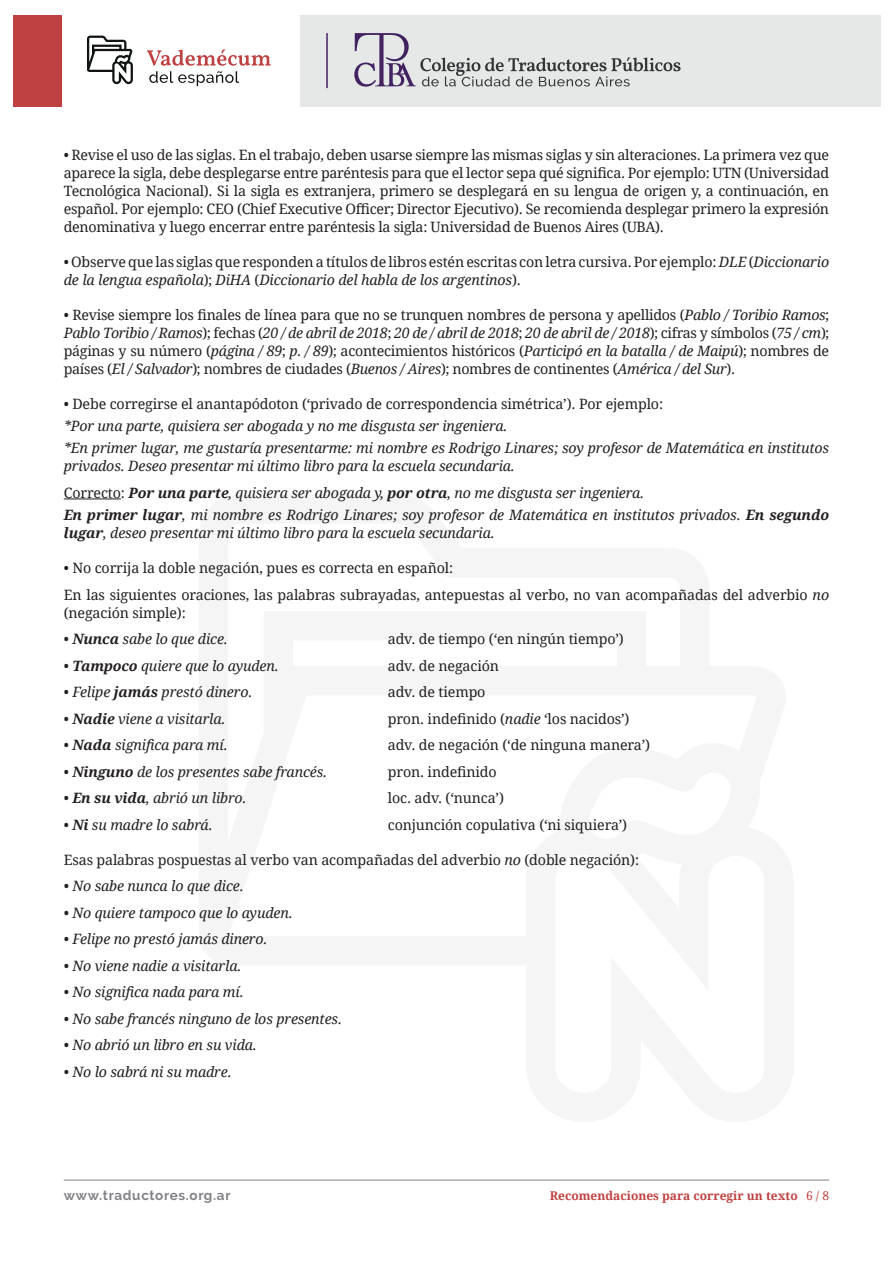
<style>
.page{position:relative;width:893px;height:1263px;background:#fff}
.page>*{position:absolute;margin:0;border:0;box-sizing:border-box;transform-origin:0 0}
.t1{font:14.25px/18px "Droid Serif";letter-spacing:-.01em;color:#231f20;text-align:justify}
.t2{font:italic 14.25px/18px "Droid Serif";letter-spacing:-.01em;color:#231f20}
.t3{font:700 13.5px "Raleway";letter-spacing:.05em;color:#808285}
.numero-de-pag{font:700 12px "Droid Serif";color:#c04141}
.t4{font:12px "Droid Serif";color:#c04141}
.s1{font-style:italic}
.s2{font-style:normal}
.s3{font-weight:700}
</style>
<div class="page">
<hr style="left:64px;top:1180px;width:765px;height:1px;background:#808285">
<div style="left:300px;top:15px;width:580px;height:91px;background:#e5e8e7"></div>
<svg style="left:354px;top:33px;width:327px;height:54px"></svg>
<hr style="left:326px;top:33px;width:2px;height:55px;background:#422261">
<div style="left:13px;top:15px;width:49px;height:91px;background:#c04141"></div>
<svg style="left:87px;top:36px;width:46px;height:48px"></svg>
<svg style="left:147px;top:49px;width:124px;height:37px"></svg>
<hr style="left:64px;top:499px;width:57px;height:1px;background:#231f20">
<p class="t1" style="left:64px;top:145px;width:767px">• Revise el uso de las siglas. En el trabajo, deben usarse siempre las mismas siglas y sin alteraciones. La primera vez que aparece la sigla, debe desplegarse entre paréntesis para que el lector sepa qué significa. Por ejemplo: UTN (Universidad Tecnológica Nacional). Si la sigla es extranjera, primero se desplegará en su lengua de origen y, a continuación, en español. Por ejemplo: CEO (Chief Executive Officer; Director Ejecutivo). Se recomienda desplegar primero la expresión denominativa y luego encerrar entre paréntesis la sigla: Universidad de Buenos Aires (UBA).</p>
<p class="t1" style="left:64px;top:252px;width:767px">• Observe que las siglas que responden a títulos de libros estén escritas con letra cursiva. Por ejemplo: <span class="s1">DLE</span> (<span class="s1">Diccionario de la lengua española</span>); <span class="s1">DiHA</span> (<span class="s1">Diccionario del habla de los argentinos</span>).</p>
<p class="t1" style="left:64px;top:305px;width:767px">• Revise siempre los finales de línea para que no se trunquen nombres de persona y apellidos (<span class="s1">Pablo / Toribio Ramos</span>; <span class="s1">Pablo Toribio / Ramos</span>); fechas (<span class="s1">20 / de abril de 2018</span>; <span class="s1">20 de / abril de 2018</span>; <span class="s1">20 de abril de / 2018</span>); cifras y símbolos (<span class="s1">75 / cm</span>); páginas y su número (<span class="s1">página / 89</span>; <span class="s1">p. / 89</span>); acontecimientos históricos (<span class="s1">Participó en la batalla / de Maipú</span>); nombres de países (<span class="s1">El / Salvador</span>); nombres de ciudades (<span class="s1">Buenos / Aires</span>); nombres de continentes (<span class="s1">América / del Sur</span>).</p>
<p class="t1" style="left:64px;top:394px;width:601px">• Debe corregirse el anantapódoton (‘privado de correspondencia simétrica’). Por ejemplo:</p>
<p class="t2" style="left:64px;top:417px;width:445px">*Por una parte, quisiera ser abogada y no me disgusta ser ingeniera.</p>
<p class="t2" style="left:64px;top:439px;width:767px">*En primer lugar, me gustaría presentarme: mi nombre es Rodrigo Linares; soy profesor de Matemática en institutos privados. Deseo presentar mi último libro para la escuela secundaria.</p>
<p class="t2" style="left:64px;top:483px;width:582px"><span class="s2">Correcto:</span> <span class="s3">Por una parte</span>, quisiera ser abogada y, <span class="s3">por otra</span>, no me disgusta ser ingeniera.</p>
<p class="t2" style="left:64px;top:506px;width:767px"><span class="s3">En primer lugar</span>, mi nombre es Rodrigo Linares; soy profesor de Matemática en institutos privados. <span class="s3">En segundo lugar</span>, deseo presentar mi último libro para la escuela secundaria.</p>
<p class="t1" style="left:64px;top:559px;width:391px">• No corrija la doble negación, pues es correcta en español:</p>
<p class="t1" style="left:64px;top:585px;width:767px">En las siguientes oraciones, las palabras subrayadas, antepuestas al verbo, no van acompañadas del adverbio <span class="s1">no </span>(negación simple):</p>
<p class="t2" style="left:64px;top:630px;width:166px"><span class="s2">•</span> <span class="s3">Nunca</span> sabe lo que dice.</p>
<p class="t1" style="left:388px;top:630px;width:238px">adv. de tiempo (‘en ningún tiempo’)</p>
<p class="t2" style="left:64px;top:656px;width:217px"><span class="s2">•</span> <span class="s3">Tampoco</span> quiere que lo ayuden.</p>
<p class="t1" style="left:388px;top:656px;width:113px">adv. de negación</p>
<p class="t2" style="left:64px;top:683px;width:190px"><span class="s2">•</span> Felipe <span class="s3">jamás</span> prestó dinero.</p>
<p class="t1" style="left:388px;top:683px;width:99px">adv. de tiempo</p>
<p class="t2" style="left:64px;top:709px;width:163px"><span class="s2">•</span> <span class="s3">Nadie</span> viene a visitarla.</p>
<p class="t1" style="left:388px;top:709px;width:243px">pron. indefinido (<span class="s1">nadie</span> ‘los nacidos’)</p>
<p class="t2" style="left:64px;top:736px;width:166px"><span class="s2">•</span> <span class="s3">Nada</span> significa para mí.</p>
<p class="t1" style="left:388px;top:736px;width:264px">adv. de negación (‘de ninguna manera’)</p>
<p class="t2" style="left:64px;top:762px;width:265px"><span class="s2">•</span> <span class="s3">Ninguno</span> de los presentes sabe francés.</p>
<p class="t1" style="left:388px;top:762px;width:110px">pron. indefinido</p>
<p class="t2" style="left:64px;top:789px;width:184px"><span class="s2">•</span> <span class="s3">En su vida</span>, abrió un libro.</p>
<p class="t1" style="left:388px;top:789px;width:118px">loc. adv. (‘nunca’)</p>
<p class="t2" style="left:64px;top:815px;width:151px"><span class="s2">•</span> <span class="s3">Ni</span> su madre lo sabrá.</p>
<p class="t1" style="left:388px;top:815px;width:241px">conjunción copulativa (‘ni siquiera’)</p>
<p class="t1" style="left:64px;top:850px;width:577px">Esas palabras pospuestas al verbo van acompañadas del adverbio <span class="s1">no</span> (doble negación):</p>
<p class="t2" style="left:64px;top:877px;width:181px">• No sabe nunca lo que dice.</p>
<p class="t2" style="left:64px;top:903px;width:231px">• No quiere tampoco que lo ayuden.</p>
<p class="t2" style="left:64px;top:930px;width:205px">• Felipe no prestó jamás dinero.</p>
<p class="t2" style="left:64px;top:956px;width:179px">• No viene nadie a visitarla.</p>
<p class="t2" style="left:64px;top:983px;width:181px">• No significa nada para mí.</p>
<p class="t2" style="left:64px;top:1009px;width:280px">• No sabe francés ninguno de los presentes.</p>
<p class="t2" style="left:64px;top:1036px;width:195px">• No abrió un libro en su vida.</p>
<p class="t2" style="left:64px;top:1062px;width:169px">• No lo sabrá ni su madre.</p>
<p class="t3" style="left:64px;top:1188px;width:168px">www.traductores.org.ar</p>
<p class="t4" style="left:806px;top:1187px;width:25px">6 / 8</p>
<p class="numero-de-pag" style="left:550px;top:1187px;width:249px">Recomendaciones para corregir un texto</p>
</div>
